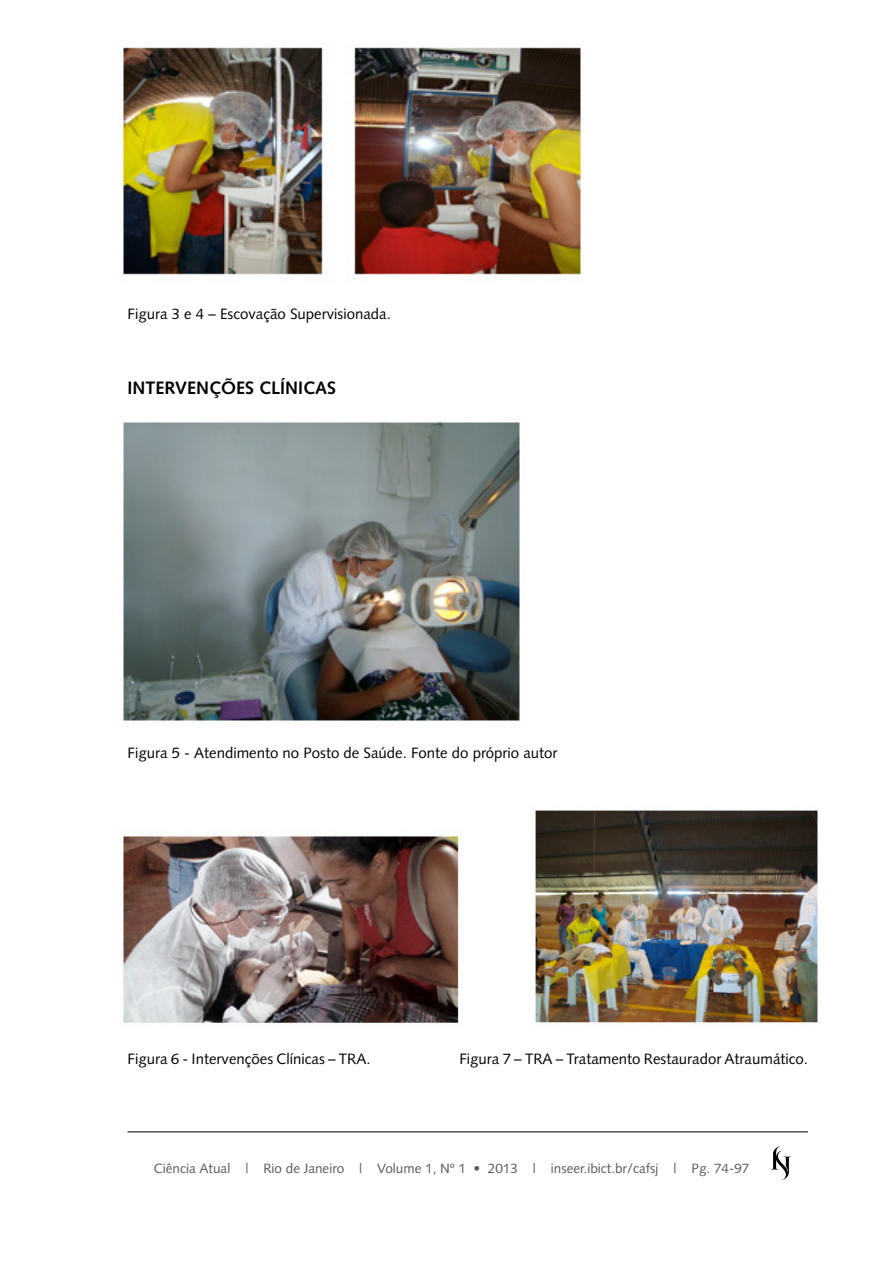
<style>
.page{position:relative;width:893px;height:1263px;background:#fff}
.page>*{position:absolute;margin:0;border:0;box-sizing:border-box;transform-origin:0 0}
.t1{font:700 18px "Syntax LT Std";color:#000}
.t2{font:15px "Syntax LT Std";color:#000}
.t3{font:13.5px "Syntax LT Std";color:#58595b}
</style>
<div class="page">
<hr style="left:128px;top:1131px;width:680px;height:1px;background:#000">
<svg style="left:771px;top:1146px;width:20px;height:34px"></svg>
<img style="left:118px;top:47px;width:464px;height:228px">
<img style="left:123px;top:422px;width:397px;height:299px">
<img style="left:123px;top:835px;width:339px;height:188px">
<img style="left:535px;top:810px;width:283px;height:219px">
<p class="t2" style="left:128px;top:305px;width:265px">Figura 3 e 4 – Escovação Supervisionada.</p>
<p class="t1" style="left:128px;top:378px;width:210px">INTERVENÇÕES CLÍNICAS</p>
<p class="t2" style="left:128px;top:744px;width:432px">Figura 5 - Atendimento no Posto de Saúde. Fonte do próprio autor</p>
<p class="t2" style="left:128px;top:1050px;width:245px">Figura 6 - Intervenções Clínicas – TRA.</p>
<p class="t2" style="left:459px;top:1050px;width:350px">Figura 7 – TRA – Tratamento Restaurador Atraumático.</p>
<p class="t3" style="left:154px;top:1160px;width:597px">Ciência Atual | Rio de Janeiro | Volume 1, Nº 1 • 2013 | inseer.ibict.br/cafsj | Pg. 74-97</p>
</div>
